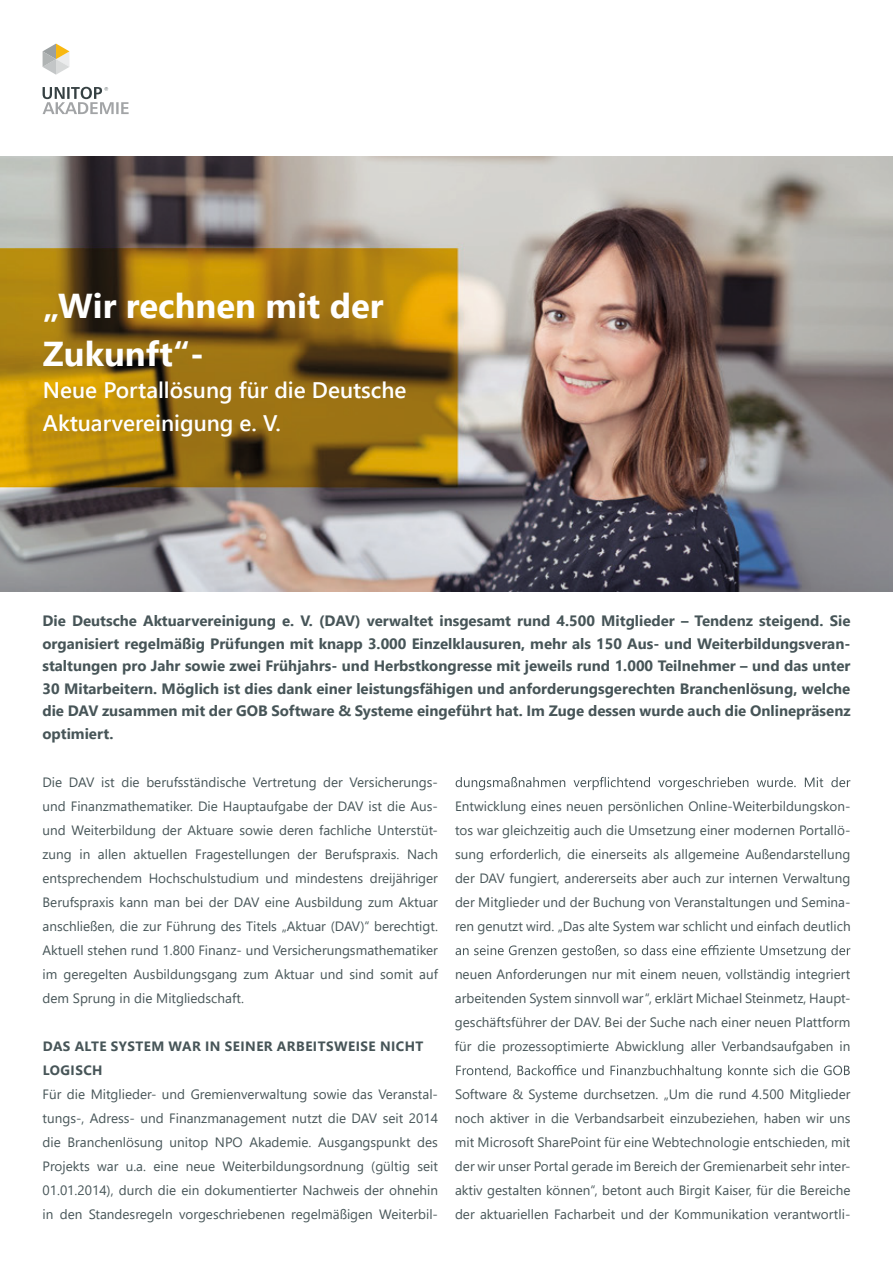
<style>
.page{position:relative;width:893px;height:1263px;background:#fff}
.page>*{position:absolute;margin:0;border:0;box-sizing:border-box;transform-origin:0 0}
.t1{font:700 34.5px/48px "Segoe UI";color:#fff}
.t2{font:600 22.5px/33px "Segoe UI";color:#fff}
.t3{font:700 15px/22.5px "Segoe UI";color:#475558;text-align:justify}
.t4{font:13.5px/24px "Segoe UI";color:#475558;text-align:justify}
.t5{font:700 13.5px/24px "Segoe UI";letter-spacing:.035em;color:#475558}
</style>
<div class="page">
<img style="left:0;top:156px;width:893px;height:435px">
<svg style="left:456px;top:777px;width:394px;height:13px"></svg>
<svg style="left:456px;top:945px;width:394px;height:13px"></svg>
<svg style="left:456px;top:1065px;width:394px;height:13px"></svg>
<svg style="left:43px;top:44px;width:26px;height:31px"></svg>
<svg style="left:43px;top:87px;width:86px;height:27px"></svg>
<h1 class="t1" style="left:43px;top:279px;width:342px">„Wir rechnen mit der<br>Zukunft“-</h1>
<h2 class="t2" style="left:43px;top:371px;width:365px">Neue Portallösung für die Deutsche<br>Aktuarvereinigung e. V.</h2>
<p class="t3" style="left:42px;top:609px;width:810px">Die Deutsche Aktuarvereinigung e. V. (DAV) verwaltet insgesamt rund 4.500 Mitglieder – Tendenz steigend. Sie organisiert regelmäßig Prüfungen mit knapp 3.000 Einzelklausuren, mehr als 150 Aus- und Weiterbildungsveran&shy;staltungen pro Jahr sowie zwei Frühjahrs- und Herbstkongresse mit jeweils rund 1.000 Teilnehmer – und das unter 30 Mitarbeitern. Möglich ist dies dank einer leistungsfähigen und anforderungsgerechten Branchenlösung, welche die DAV zusammen mit der GOB Software &amp; Systeme eingeführt hat. Im Zuge dessen wurde auch die Onlinepräsenz optimiert.</p>
<p class="t4" style="left:43px;top:769px;width:397px">Die DAV ist die berufsständische Vertretung der Versicherungs&shy;und Finanzmathematiker. Die Hauptaufgabe der DAV ist die Aus&shy;und Weiterbildung der Aktuare sowie deren fachliche Unterstüt&shy;zung in allen aktuellen Fragestellungen der Berufspraxis. Nach entsprechendem Hochschulstudium und mindestens dreijähriger Berufspraxis kann man bei der DAV eine Ausbildung zum Aktuar anschließen, die zur Führung des Titels „Aktuar (DAV)“ berechtigt.<br>Aktuell stehen rund 1.800 Finanz- und Versicherungsmathematiker im geregelten Ausbildungsgang zum Aktuar und sind somit auf dem Sprung in die Mitgliedschaft.</p>
<p class="t5" style="left:43px;top:1033px;width:382px">DAS ALTE SYSTEM WAR IN SEINER ARBEITSWEISE NICHT<br>LOGISCH</p>
<p class="t4" style="left:43px;top:1081px;width:397px">Für die Mitglieder- und Gremienverwaltung sowie das Veranstal&shy;tungs-, Adress- und Finanzmanagement nutzt die DAV seit 2014 die Branchenlösung unitop NPO Akademie. Ausgangspunkt des Projekts war u.a. eine neue Weiterbildungsordnung (gültig seit 01.01.2014), durch die ein dokumentierter Nachweis der ohnehin in den Standesregeln vorgeschriebenen regelmäßigen Weiterbil-</p>
<p class="t4" style="left:455px;top:793px;width:397px">Entwicklung eines neuen persönlichen Online-Weiterbildungskon&shy;tos war gleichzeitig auch die Umsetzung einer modernen Portallö&shy;sung erforderlich, die einerseits als allgemeine Außendarstellung der DAV fungiert, andererseits aber auch zur internen Verwaltung der Mitglieder und der Buchung von Veranstaltungen und Semina&shy;ren genutzt wird. „Das alte System war schlicht und einfach deutlich</p>
<p class="t4" style="left:455px;top:961px;width:397px">neuen Anforderungen nur mit einem neuen, vollständig integriert arbeitenden System sinnvoll war“, erklärt Michael Steinmetz, Haupt&shy;geschäftsführer der DAV. Bei der Suche nach einer neuen Plattform für die prozessoptimierte Abwicklung aller Verbandsaufgaben in</p>
<p class="t4" style="left:455px;top:1081px;width:397px">Software &amp; Systeme durchsetzen. „Um die rund 4.500 Mitglieder noch aktiver in die Verbandsarbeit einzubeziehen, haben wir uns mit Microsoft SharePoint für eine Webtechnologie entschieden, mit der wir unser Portal gerade im Bereich der Gremienarbeit sehr inter&shy;aktiv gestalten können“, betont auch Birgit Kaiser, für die Bereiche der aktuariellen Facharbeit und der Kommunikation verantwortli-</p>
</div>
